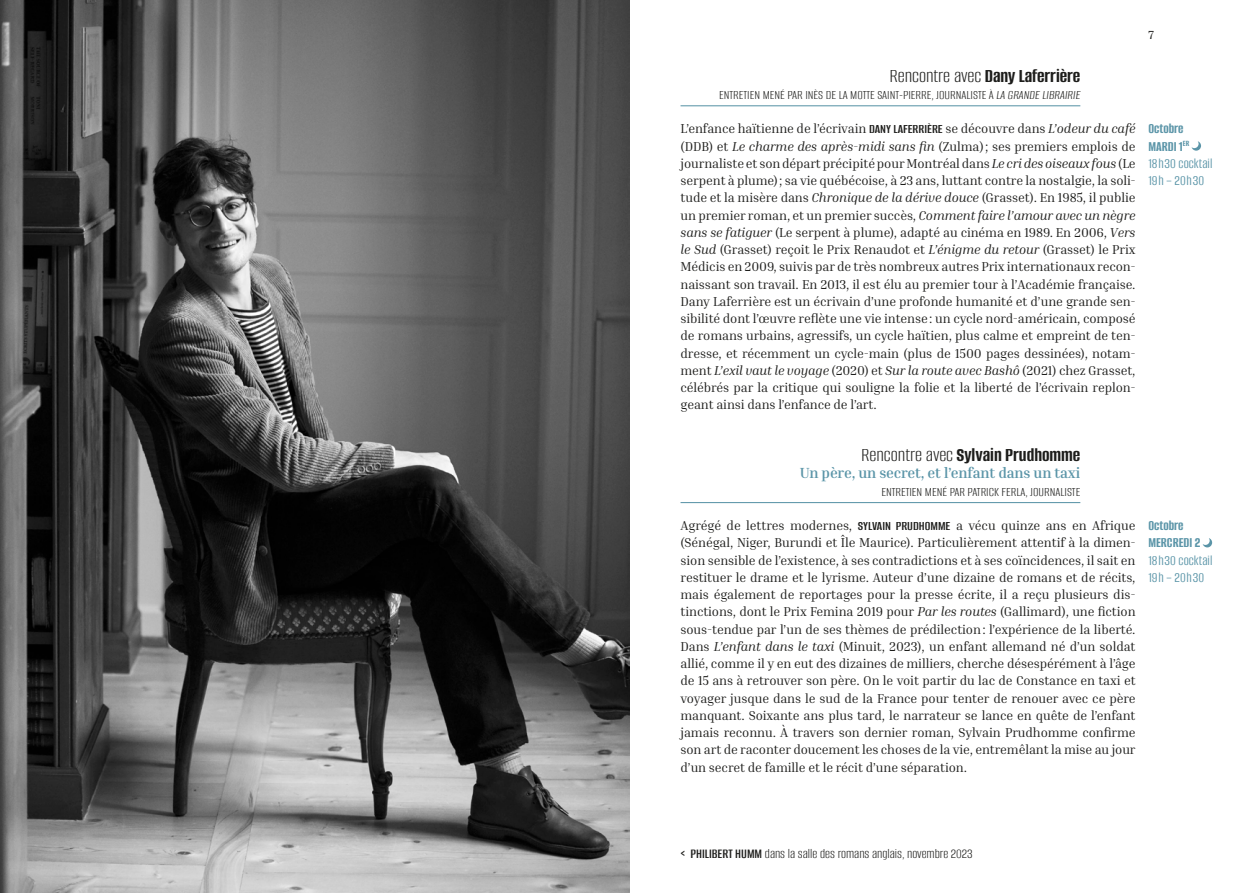
<style>
.page{position:relative;width:1259px;height:893px;background:#fff}
.page>*{position:absolute;margin:0;border:0;box-sizing:border-box;transform-origin:0 0}
.t1{font:700 20.25px "Alumni Sans";color:#1d1d1b}
.t2{font:15px/17.2px "Alumni Sans";letter-spacing:.005em;color:#5b95a8;scale:.96 1}
.t3{font:700 15px "Inria Serif";letter-spacing:-.01em;color:#5b95a8}
.t4{font:700 15px/17.2px "Alumni Sans";color:#5b95a8;scale:.96 1}
.t5{font:300 14.25px "Alumni Sans";color:#1d1d1b}
.t6{font:300 13.5px "Alumni Sans";color:#1d1d1b}
.t7{font:13.2px/17.2px "Inria Serif";letter-spacing:-.01em;color:#1d1d1b;text-align:justify}
.t8{font:12px "Inria Serif";color:#1d1d1b}
.s1{font-weight:300}
.s2{font-style:italic}
.s3{font-family:"Alumni Sans";font-weight:600;font-size:13.5px}
.s4{font-weight:700}
.s5{font-weight:600}
</style>
<div class="page">
<hr style="left:680px;top:105px;width:400px;height:1px;background:#5b95a8">
<hr style="left:680px;top:502px;width:400px;height:1px;background:#5b95a8">
<svg style="left:1191px;top:141px;width:10px;height:10px"></svg>
<svg style="left:1202px;top:538px;width:10px;height:9px"></svg>
<img style="left:0;top:0;width:629px;height:893px">
<h1 class="t1" style="left:889px;top:65px;width:192px"><span class="s1">Rencontre avec</span> Dany Laferrière</h1>
<p class="t6" style="left:719px;top:88px;width:363px">ENTRETIEN MENÉ PAR INÈS DE LA MOTTE SAINT-PIERRE, JOURNALISTE À <span class="s2">LA GRANDE LIBRAIRIE</span></p>
<p class="t7" style="left:680px;top:120px;width:456px">L’enfance haïtienne de l’écrivain <span class="s3">DANY LAFERRIÈRE</span> se découvre dans <span class="s2">L’odeur du café </span>(DDB) et <span class="s2">Le charme des après-midi sans fin</span> (Zulma); ses premiers emplois de journaliste et son départ précipité pour Montréal dans <span class="s2">Le cri des oiseaux fous</span> (Le serpent à plume); sa vie québécoise, à 23 ans, luttant contre la nostalgie, la soli&shy;tude et la misère dans <span class="s2">Chronique de la dérive douce</span> (Grasset). En 1985, il publie un premier roman, et un premier succès, <span class="s2">Comment faire l’amour avec un nègre sans se fatiguer</span> (Le serpent à plume), adapté au cinéma en 1989. En 2006, <span class="s2">Vers le Sud</span> (Grasset) reçoit le Prix Renaudot et <span class="s2">L’énigme du retour</span> (Grasset) le Prix Médicis en 2009, suivis par de très nombreux autres Prix internationaux recon&shy;naissant son travail. En 2013, il est élu au premier tour à l’Académie française.<br>Dany Laferrière est un écrivain d’une profonde humanité et d’une grande sen&shy;sibilité dont l’œuvre reflète une vie intense: un cycle nord-américain, composé de romans urbains, agressifs, un cycle haïtien, plus calme et empreint de ten&shy;dresse, et récemment un cycle-main (plus de 1500 pages dessinées), notam&shy;ment <span class="s2">L’exil vaut le voyage</span> (2020) et <span class="s2">Sur la route avec Bashô</span> (2021) chez Grasset, célébrés par la critique qui souligne la folie et la liberté de l’écrivain replon&shy;geant ainsi dans l’enfance de l’art.</p>
<h1 class="t1" style="left:861px;top:445px;width:221px"><span class="s1">Rencontre avec</span> Sylvain Prudhomme</h1>
<p class="t3" style="left:799px;top:464px;width:282px">Un père, un secret, et l’enfant dans un taxi</p>
<p class="t6" style="left:881px;top:485px;width:200px">ENTRETIEN MENÉ PAR PATRICK FERLA, JOURNALISTE</p>
<p class="t7" style="left:680px;top:517px;width:456px">Agrégé de lettres modernes, <span class="s3">SYLVAIN PRUDHOMME</span> a vécu quinze ans en Afrique (Sénégal, Niger, Burundi et Île Maurice). Particulièrement attentif à la dimen&shy;sion sensible de l’existence, à ses contradictions et à ses coïncidences, il sait en restituer le drame et le lyrisme. Auteur d’une dizaine de romans et de récits, mais également de reportages pour la presse écrite, il a reçu plusieurs dis&shy;tinctions, dont le Prix Femina 2019 pour <span class="s2">Par les routes</span> (Gallimard), une fiction sous-tendue par l’un de ses thèmes de prédilection: l’expérience de la liberté.<br>Dans <span class="s2">L’enfant dans le taxi</span> (Minuit, 2023), un enfant allemand né d’un soldat allié, comme il y en eut des dizaines de milliers, cherche désespérément à l’âge de 15 ans à retrouver son père. On le voit partir du lac de Constance en taxi et voyager jusque dans le sud de la France pour tenter de renouer avec ce père manquant. Soixante ans plus tard, le narrateur se lance en quête de l’enfant jamais reconnu. À travers son dernier roman, Sylvain Prudhomme confirme son art de raconter doucement les choses de la vie, entremêlant la mise au jour d’un secret de famille et le récit d’une séparation.</p>
<p class="t8" style="left:1148px;top:28px;width:7px">7</p>
<p class="t2" style="left:1148px;top:121px;width:68px"><span class="s4">Octobre<br>MARDI 1</span><sup>ER<br></sup>18h30 cocktail<br>19h – 20h30</p>
<p class="t4" style="left:1148px;top:518px;width:56px">Octobre<br>MERCREDI 2</p>
<p class="t2" style="left:1148px;top:552px;width:68px">18h30 cocktail<br>19h – 20h30</p>
<p class="t5" style="left:680px;top:846px;width:294px"><span class="s5">&lt; PHILIBERT HUMM</span> dans la salle des romans anglais, novembre 2023</p>
</div>
